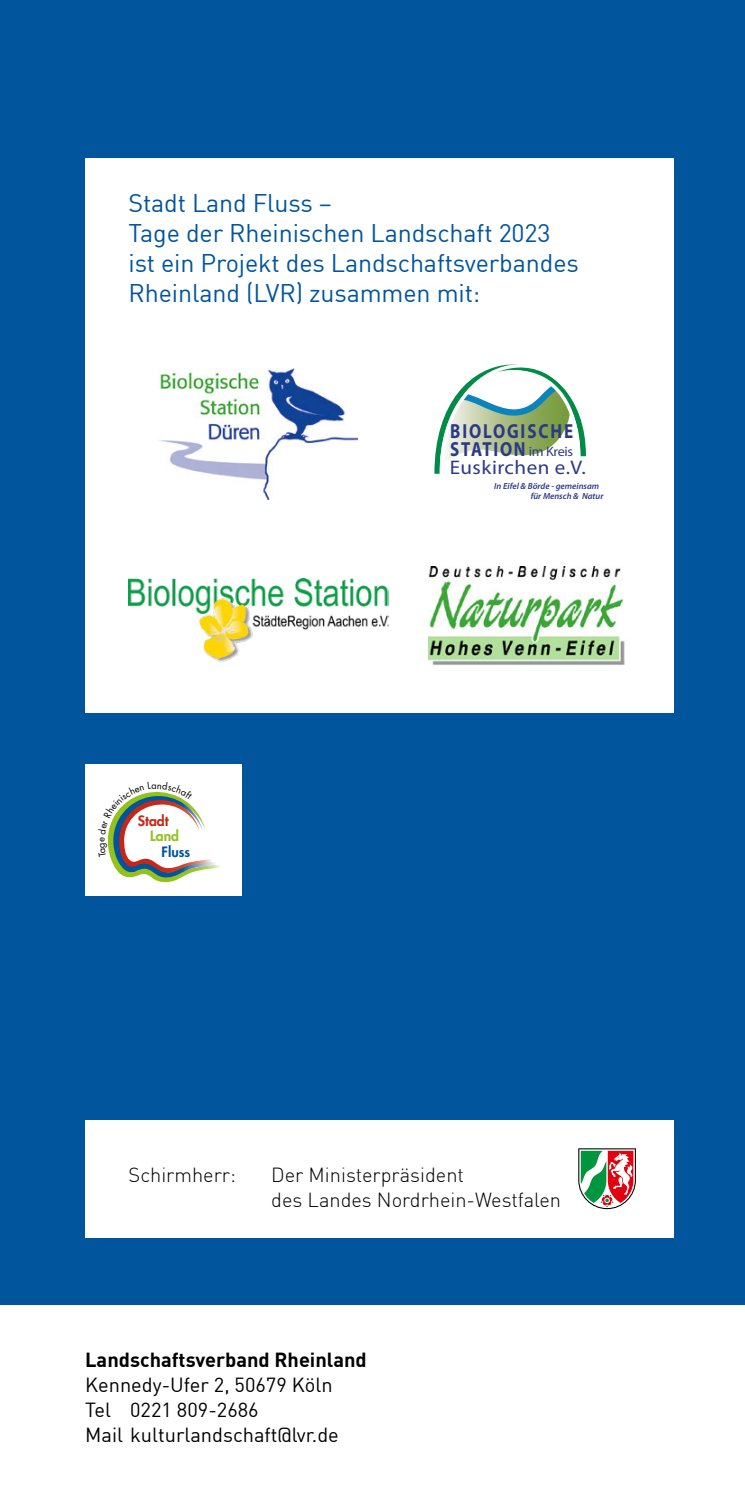
<style>
.page{position:relative;width:745px;height:1489px;background:#fff}
.page>*{position:absolute;margin:0;border:0;box-sizing:border-box;transform-origin:0 0}
.t1{font:25px/30px "DIN";letter-spacing:-.005em;color:#00559d}
.t2{font:700 20.5px "Myriad Pro";letter-spacing:.11em;color:#2c3988;scale:.83 1}
.t3{font:20px/24.8px "DIN";color:#000}
.t4{font:300 20px/24.8px "DIN";color:#000}
.t5{font:19.75px "Myriad Pro";letter-spacing:.025em;color:#2d3a89;scale:1.07 1}
.t6{font:800 14px "Futura";color:#c92514}
.t7{font:800 14px "Futura";color:#00559d}
.t8{font:800 14px "Futura";color:#94c11c}
.t9{font:13.5px "Myriad Pro";letter-spacing:-.025em;color:#2d3a89;scale:1.05 1}
.t10{font:italic 600 9px/9.8px "Myriad Pro";color:#2c3989}
.s1{font-weight:700}
</style>
<div class="page">
<div style="left:0;top:0;width:744px;height:1304px;background:#00559d"></div>
<div style="left:85px;top:158px;width:588px;height:555px;background:#fff"></div>
<div style="left:85px;top:1120px;width:588px;height:117px;background:#fff"></div>
<svg style="left:578px;top:1148px;width:57px;height:61px"></svg>
<svg style="left:434px;top:364px;width:152px;height:110px"></svg>
<img style="left:158px;top:368px;width:199px;height:131px">
<img style="left:428px;top:567px;width:197px;height:98px">
<img style="left:128px;top:578px;width:260px;height:85px">
<div style="left:85px;top:764px;width:156px;height:131px;background:#fff"></div>
<svg style="left:107px;top:792px;width:113px;height:90px"></svg>
<p class="t1" style="left:128px;top:188px;width:451px">Stadt Land Fluss –<br>Tage der Rheinischen Landschaft 2023 ist ein Projekt des Landschaftsverbandes<br>Rheinland (LVR) zusammen mit:</p>
<p class="t2" style="left:450px;top:418px;width:149px">BIOLOGISCHE</p>
<p class="t9" style="left:528px;top:443px;width:44px">im Kreis</p>
<p class="t5" style="left:449px;top:455px;width:129px">Euskirchen e.V.</p>
<p class="t2" style="left:450px;top:436px;width:92px">STATION</p>
<p class="t6" style="left:138px;top:811px;width:32px">Stadt</p>
<p class="t8" style="left:150px;top:826px;width:30px">Land</p>
<p class="t7" style="left:161px;top:842px;width:30px">Fluss</p>
<p class="t10" style="left:530px;top:481px;width:74px;text-indent:-36px">In Eifel &amp; Börde - gemeinsam für Mensch &amp; Natur</p>
<p class="t4" style="left:128px;top:1161px;width:109px">Schirmherr:</p>
<p class="t4" style="left:271px;top:1161px;width:291px">Der Ministerpräsident<br>des Landes Nordrhein-Westfalen</p>
<p class="t3" style="left:85px;top:1347px;width:283px"><span class="s1">Landschaftsverband Rheinland<br></span>Kennedy-Ufer 2, 50679 Köln<br>Tel 0221 809-2686<br>Mail kulturlandschaft@lvr.de</p>
</div>
